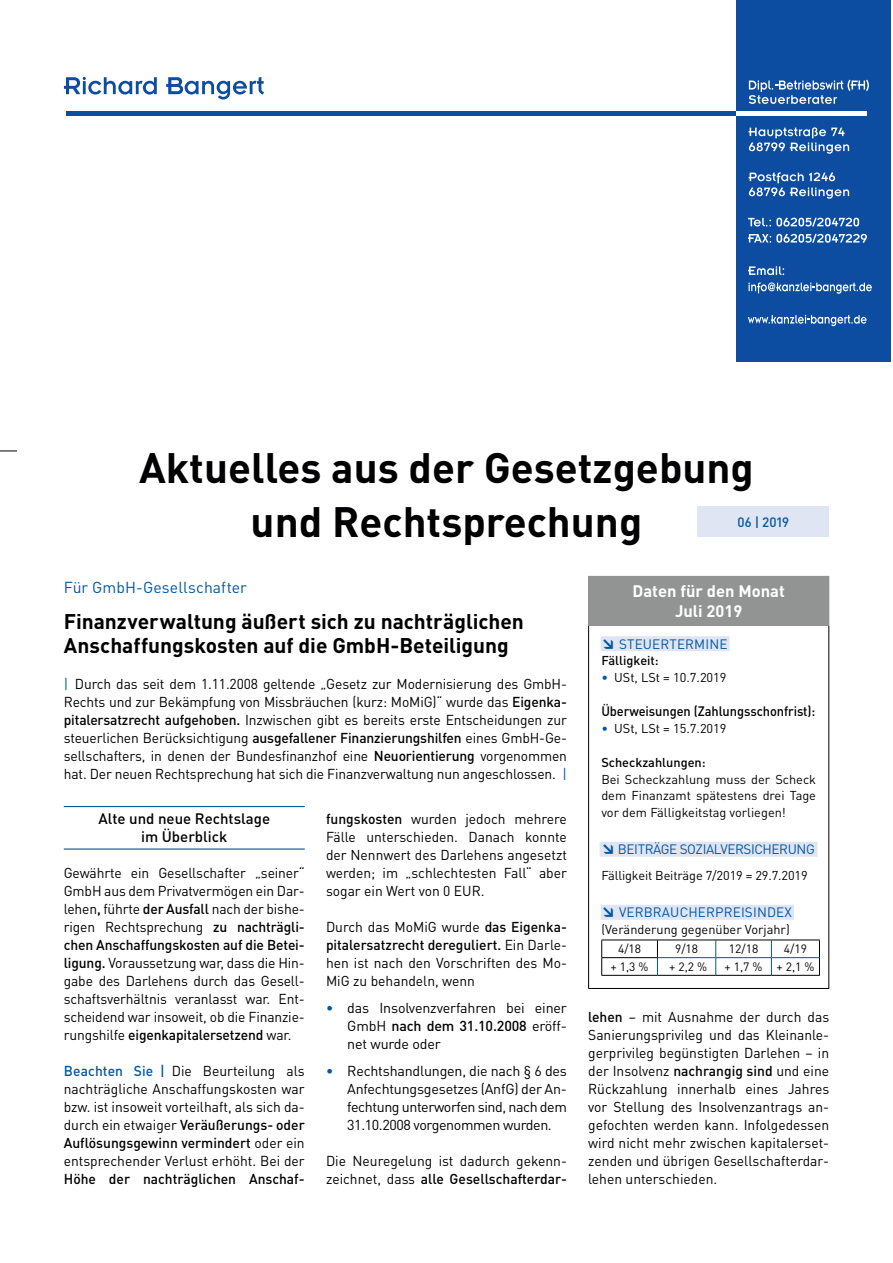
<style>
.page{position:relative;width:893px;height:1263px;background:#fff}
.page>*{position:absolute;margin:0;border:0;box-sizing:border-box;transform-origin:0 0}
.t1{font:700 42px/54px "DIN Pro";color:#000002;text-align:center}
.t2{font:700 21px/24px "DIN Pro";color:#000002}
.t3{font:700 16.5px/19.5px "DIN Pro";color:#fff;text-align:center}
.t4{font:15.75px "DIN Pro";letter-spacing:.005em;color:#0157a2}
.t5{font:500 15px/18px "DIN Pro";color:#000002;text-align:center}
.t6{font:14.25px/18px "DIN Pro";letter-spacing:-.01em;color:#000002;text-align:justify}
.t7{font:500 14.25px "DIN Pro";color:#000002}
.t8{font:13.5px "DIN Pro";letter-spacing:.01em;color:#0157a2}
.t9{font:500 13.5px "DIN Pro";letter-spacing:-.005em;color:#000002;scale:.95 1}
.t10{font:13.5px "DIN Pro";letter-spacing:-.03em;color:#0157a2}
.t11{font:500 13.5px "DIN Pro";color:#0157a2}
.t12{font:12.75px/16.5px "DIN Pro";color:#000002;text-align:justify}
.t13{font:500 12.75px "DIN Pro";color:#000002}
.t14{font:12px "DIN Pro";color:#000002}
.s1{color:#0157a2}
.s2{font-weight:500}
.s3{font-weight:500;color:#0157a2}
.s4{font-weight:900}
</style>
<div class="page">
<svg style="left:0;top:451px;width:17px;height:1px"></svg>
<div style="left:697px;top:506px;width:132px;height:31px;background:#e0e5f3"></div>
<hr style="left:64px;top:806px;width:241px;height:1px;background:#0157a2">
<hr style="left:64px;top:848px;width:241px;height:2px;background:#0157a2">
<div style="left:589px;top:576px;width:240px;height:49px;background:#929494"></div>
<hr style="left:588px;top:626px;width:1px;height:362px;background:#000002">
<hr style="left:828px;top:626px;width:1px;height:362px;background:#000002">
<hr style="left:588px;top:988px;width:241px;height:1px;background:#000002">
<hr style="left:588px;top:576px;width:241px;height:1px;background:#929494">
<hr style="left:588px;top:577px;width:1px;height:48px;background:#929494">
<hr style="left:588px;top:625px;width:241px;height:1px;background:#929494">
<div style="left:601px;top:636px;width:129px;height:15px;background:#e0e5f3"></div>
<div style="left:600px;top:842px;width:217px;height:15px;background:#e0e5f3"></div>
<div style="left:601px;top:905px;width:193px;height:15px;background:#e0e5f3"></div>
<hr style="left:657px;top:939px;width:59px;height:1px;background:#000002">
<hr style="left:716px;top:939px;width:55px;height:1px;background:#000002">
<hr style="left:771px;top:939px;width:49px;height:1px;background:#000002">
<hr style="left:601px;top:975px;width:56px;height:1px;background:#000002">
<hr style="left:657px;top:975px;width:59px;height:1px;background:#000002">
<hr style="left:716px;top:975px;width:55px;height:1px;background:#000002">
<hr style="left:771px;top:975px;width:49px;height:1px;background:#000002">
<hr style="left:601px;top:939px;width:56px;height:1px;background:#000002">
<svg style="left:601px;top:940px;width:219px;height:35px"></svg>
<hr style="left:601px;top:957px;width:57px;height:1px;background:#000002">
<div style="left:66px;top:111px;width:640px;height:5px;background:#0d4da1"></div>
<svg style="left:64px;top:77px;width:93px;height:18px"></svg>
<svg style="left:166px;top:77px;width:98px;height:23px"></svg>
<div style="left:736px;top:0;width:155px;height:361px;background:#0d4da1"></div>
<div style="left:736px;top:111px;width:131px;height:5px;background:#fff"></div>
<div style="left:689px;top:111px;width:47px;height:5px;background:#0d4da1"></div>
<svg style="left:749px;top:127px;width:100px;height:27px"></svg>
<svg style="left:749px;top:172px;width:100px;height:27px"></svg>
<svg style="left:748px;top:218px;width:111px;height:8px"></svg>
<svg style="left:748px;top:234px;width:119px;height:9px"></svg>
<svg style="left:748px;top:266px;width:36px;height:9px"></svg>
<svg style="left:748px;top:282px;width:124px;height:12px"></svg>
<svg style="left:748px;top:315px;width:119px;height:11px"></svg>
<svg style="left:749px;top:80px;width:120px;height:24px"></svg>
<h1 class="t1" style="left:139px;top:439px;width:616px">Aktuelles aus der Gesetzgebung und Rechtsprechung</h1>
<p class="t11" style="left:738px;top:513px;width:53px">06 | 2019</p>
<p class="t4" style="left:64px;top:577px;width:185px">Für GmbH-Gesellschafter</p>
<h2 class="t2" style="left:64px;top:609px;width:462px">Finanzverwaltung äußert sich zu nachträglichen<br>Anschaffungskosten auf die GmbH-Beteiligung</h2>
<p class="t6" style="left:64px;top:675px;width:505px"><span class="s1">|</span> Durch das seit dem 1.11.2008 geltende „Gesetz zur Modernisierung des GmbH-Rechts und zur Bekämpfung von Missbräuchen (kurz: MoMiG)“ wurde das <span class="s2">Eigenka&shy;pitalersatzrecht aufgehoben.</span> Inzwischen gibt es bereits erste Entscheidungen zur steuerlichen Berücksichtigung <span class="s2">ausgefallener Finanzierungshilfen</span> eines GmbH-Ge&shy;sellschafters, in denen der Bundesfinanzhof eine <span class="s2">Neuorientierung</span> vorgenommen hat. Der neuen Rechtsprechung hat sich die Finanzverwaltung nun angeschlossen. <span class="s1">|</span></p>
<p class="t5" style="left:98px;top:809px;width:173px">Alte und neue Rechtslage im Überblick</p>
<p class="t6" style="left:64px;top:863px;width:242px">Gewährte ein Gesellschafter „seiner“ GmbH aus dem Privatvermögen ein Dar&shy;lehen<span class="s2">,</span> führte <span class="s2">der Ausfall</span> nach der bishe&shy;rigen Rechtsprechung <span class="s2">zu nachträgli&shy;chen Anschaffungskosten auf die Betei&shy;ligung.</span> Voraussetzung war, dass die Hin&shy;gabe des Darlehens durch das Gesell&shy;schaftsverhältnis veranlasst war. Ent&shy;scheidend war insoweit, ob die Finanzie&shy;rungshilfe <span class="s2">eigenkapitalersetzend</span> war.</p>
<p class="t6" style="left:64px;top:1061px;width:242px"><span class="s3">Beachten Sie |</span> Die Beurteilung als nachträgliche Anschaffungskosten war bzw. ist insoweit vorteilhaft, als sich da&shy;durch ein etwaiger <span class="s2">Veräußerungs- oder Auflösungsgewinn vermindert</span> oder ein entsprechender Verlust erhöht. Bei der</p>
<p class="t7" style="left:64px;top:1169px;width:242px">Höhe der nachträglichen Anschaf-</p>
<p class="t6" style="left:326px;top:809px;width:242px"><span class="s2">fungskosten</span> wurden jedoch mehrere Fälle unterschieden. Danach konnte der Nennwert des Darlehens angesetzt werden; im „schlechtesten Fall“ aber sogar ein Wert von 0 EUR.</p>
<p class="t6" style="left:326px;top:917px;width:242px">Durch das MoMiG wurde <span class="s2">das Eigenka&shy;pitalersatzrecht dereguliert.</span> Ein Darle&shy;hen ist nach den Vorschriften des Mo-MiG zu behandeln, wenn</p>
<p class="t6" style="left:347px;top:998px;width:221px;text-indent:-21px"><span class="s3">•</span> das Insolvenzverfahren bei einer GmbH <span class="s2">nach dem 31.10.2008</span> eröff&shy;net wurde oder</p>
<p class="t6" style="left:347px;top:1061px;width:221px;text-indent:-21px"><span class="s3">•</span> Rechtshandlungen, die nach § 6 des Anfechtungsgesetzes (AnfG) der An&shy;fechtung unterworfen sind, nach dem 31.10.2008 vorgenommen wurden.</p>
<p class="t6" style="left:326px;top:1151px;width:242px">Die Neuregelung ist dadurch gekenn&shy;zeichnet, dass <span class="s2">alle Gesellschafterdar-</span></p>
<p class="t3" style="left:633px;top:581px;width:154px">Daten für den Monat<br>Juli 2019</p>
<p class="t8" style="left:601px;top:634px;width:128px"><span class="s4">↘</span> STEUERTERMINE</p>
<p class="t13" style="left:601px;top:652px;width:59px">Fälligkeit:</p>
<p class="t12" style="left:601px;top:668px;width:127px"><span class="s1">•</span> USt, LSt = 10.7.2019</p>
<p class="t9" style="left:601px;top:702px;width:227px">Überweisungen (Zahlungsschonfrist):</p>
<p class="t12" style="left:601px;top:719px;width:127px"><span class="s1">•</span> USt, LSt = 15.7.2019</p>
<p class="t13" style="left:601px;top:754px;width:106px">Scheckzahlungen:</p>
<p class="t12" style="left:601px;top:770px;width:216px">Bei Scheckzahlung muss der Scheck dem Finanzamt spätestens drei Tage vor dem Fälligkeitstag vorliegen!</p>
<p class="t10" style="left:601px;top:840px;width:215px"><span class="s4">↘</span> BEITRÄGE SOZIALVERSICHERUNG</p>
<p class="t12" style="left:601px;top:866px;width:208px">Fälligkeit Beiträge 7/2019 = 29.7.2019</p>
<p class="t8" style="left:601px;top:903px;width:192px"><span class="s4">↘</span> VERBRAUCHERPREISINDEX</p>
<p class="t12" style="left:601px;top:920px;width:190px">(Veränderung gegenüber Vorjahr)</p>
<p class="t14" style="left:618px;top:941px;width:25px">4/18</p>
<p class="t14" style="left:675px;top:941px;width:25px">9/18</p>
<p class="t14" style="left:729px;top:941px;width:31px">12/18</p>
<p class="t14" style="left:784px;top:941px;width:25px">4/19</p>
<p class="t14" style="left:611px;top:958px;width:39px">+ 1,3 %</p>
<p class="t14" style="left:669px;top:958px;width:39px">+ 2,2 %</p>
<p class="t14" style="left:725px;top:958px;width:91px">+ 1,7 % + 2,1 %</p>
<p class="t6" style="left:588px;top:1007px;width:242px"><span class="s2">lehen</span> – mit Ausnahme der durch das Sanierungsprivileg und das Kleinanle&shy;gerprivileg begünstigten Darlehen – in der Insolvenz <span class="s2">nachrangig sind</span> und eine Rückzahlung innerhalb eines Jahres vor Stellung des Insolvenzantrags an&shy;gefochten werden kann. Infolgedessen wird nicht mehr zwischen kapitalerset&shy;zenden und übrigen Gesellschafterdar&shy;lehen unterschieden.</p>
</div>
